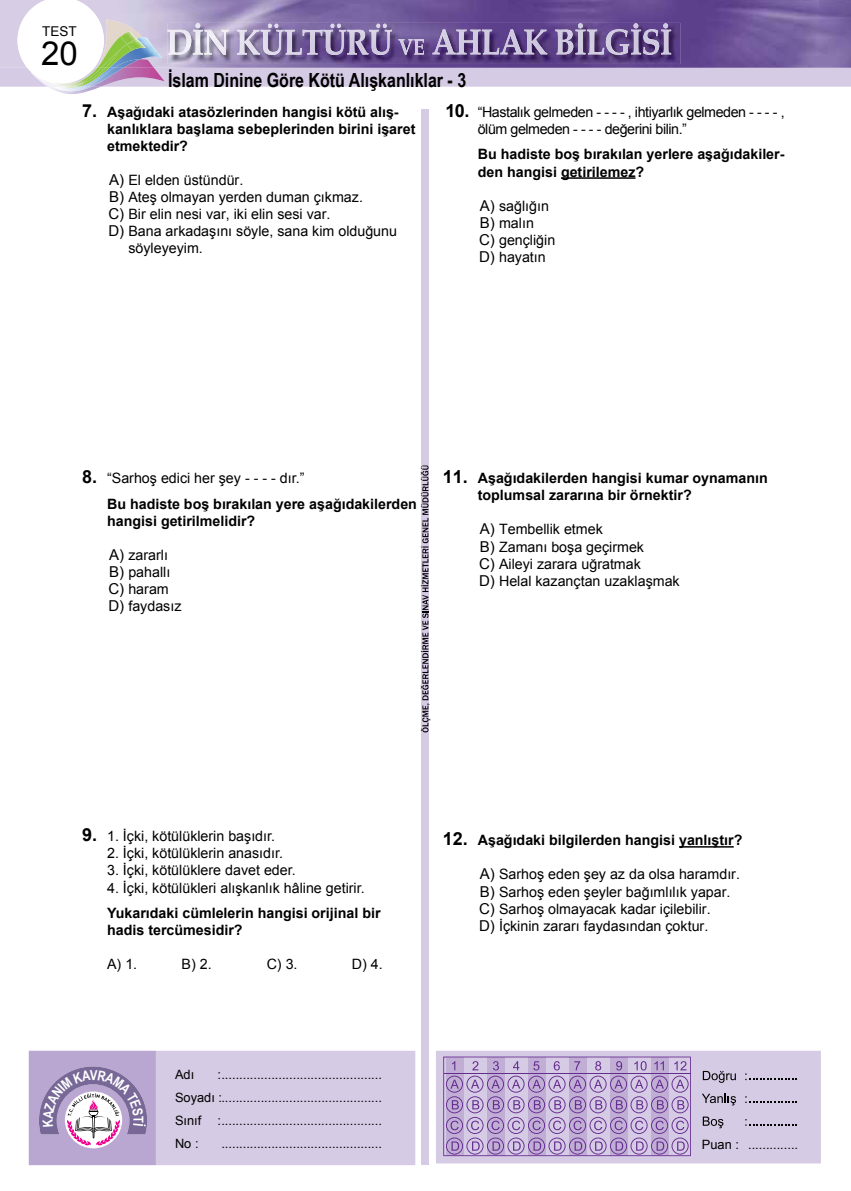
<style>
.page{position:relative;width:851px;height:1191px;background:#fff}
.page>*{position:absolute;margin:0;border:0;box-sizing:border-box;transform-origin:0 0}
.t1{font:33px "Arial";color:#000}
.t2{font:700 19.5px "Arial Narrow";color:#000}
.t3{font:14.25px/17.1px "Arial";color:#000}
.t4{font:700 14.25px/17.1px "Arial";color:#000}
.t5{font:14.25px/17.1px "Arial";letter-spacing:-.03em;color:#000}
.t6{font:13.5px "Arial";color:#000}
.t7{font:12.9px/22.8px "Arial";color:#000;text-align:justify}
.s1{font-size:18px}
.s2{font-size:15px}
.s3{font-weight:700;font-size:18px}
.s4{font-weight:400}
</style>
<div class="page">
<div style="left:0;top:68px;width:850px;height:19px;background:#d6cbe4"></div>
<img style="left:0;top:0;width:850px;height:68px">
<div style="left:421px;top:109px;width:7px;height:1055px;background:#d6cbe4"></div>
<img style="left:104px;top:20px;width:38px;height:13px">
<img style="left:57px;top:88px;width:40px;height:6px">
<img style="left:123px;top:68px;width:42px;height:19px">
<img style="left:132px;top:38px;width:31px;height:30px">
<img style="left:51px;top:88px;width:40px;height:3px">
<img style="left:109px;top:68px;width:14px;height:19px">
<img style="left:132px;top:59px;width:8px;height:9px">
<img style="left:104px;top:33px;width:17px;height:11px">
<img style="left:106px;top:68px;width:3px;height:19px">
<img style="left:127px;top:51px;width:5px;height:17px">
<img style="left:104px;top:68px;width:2px;height:19px">
<img style="left:104px;top:44px;width:23px;height:24px">
<svg style="left:18px;top:0;width:86px;height:88px"></svg>
<svg style="left:121px;top:31px;width:26px;height:20px"></svg>
<div style="left:436px;top:1050px;width:384px;height:113px;background:#d6cbe4"></div>
<div style="left:156px;top:1050px;width:259px;height:115px;background:#d6cbe4"></div>
<svg style="left:443px;top:1056px;width:247px;height:100px;background:#b9a2ce"></svg>
<svg style="left:702px;top:1071px;width:33px;height:11px"></svg>
<svg style="left:745px;top:1073px;width:51px;height:7px"></svg>
<svg style="left:701px;top:1093px;width:35px;height:12px"></svg>
<svg style="left:745px;top:1096px;width:51px;height:7px"></svg>
<svg style="left:702px;top:1116px;width:21px;height:12px"></svg>
<svg style="left:745px;top:1119px;width:51px;height:6px"></svg>
<img style="left:167px;top:23px;width:513px;height:41px">
<img style="left:167px;top:30px;width:24px;height:25px">
<img style="left:193px;top:30px;width:35px;height:25px">
<img style="left:237px;top:30px;width:155px;height:25px">
<svg style="left:268px;top:24px;width:10px;height:4px"></svg>
<svg style="left:330px;top:24px;width:11px;height:4px"></svg>
<svg style="left:376px;top:24px;width:10px;height:4px"></svg>
<img style="left:398px;top:39px;width:26px;height:16px">
<svg style="left:195px;top:23px;width:5px;height:5px"></svg>
<img style="left:432px;top:29px;width:48px;height:25px">
<img style="left:482px;top:29px;width:65px;height:25px">
<img style="left:555px;top:30px;width:18px;height:24px">
<img style="left:575px;top:30px;width:10px;height:24px">
<img style="left:587px;top:29px;width:42px;height:26px">
<img style="left:631px;top:30px;width:10px;height:24px">
<img style="left:643px;top:29px;width:16px;height:26px">
<img style="left:661px;top:30px;width:10px;height:24px">
<svg style="left:578px;top:23px;width:4px;height:5px"></svg>
<svg style="left:633px;top:23px;width:5px;height:5px"></svg>
<svg style="left:663px;top:23px;width:5px;height:5px"></svg>
<svg style="left:420px;top:465px;width:10px;height:267px"></svg>
<hr style="left:561px;top:177px;width:74px;height:2px;background:#000">
<hr style="left:679px;top:846px;width:54px;height:1px;background:#000">
<svg style="left:29px;top:1050px;width:127px;height:115px;background:#b4a1c7"></svg>
<p class="t6" style="left:42px;top:23px;width:36px">TEST</p>
<h1 class="t1" style="left:41px;top:32px;width:38px">20</h1>
<h2 class="t2" style="left:168px;top:65px;width:300px">İslam Dinine Göre Kötü Alışkanlıklar - 3</h2>
<p class="t4" style="left:107px;top:104px;width:310px;text-indent:-25px"><span class="s1">7.</span> Aşağıdaki atasözlerinden hangisi kötü alış&shy;kanlıklara başlama sebeplerinden birini işaret etmektedir?</p>
<p class="t3" style="left:109px;top:172px;width:136px"><span class="s2">A)</span> El elden üstündür.</p>
<p class="t3" style="left:109px;top:189px;width:255px"><span class="s2">B)</span> Ateş olmayan yerden duman çıkmaz.</p>
<p class="t3" style="left:108px;top:206px;width:223px"><span class="s2">C)</span> Bir elin nesi var, iki elin sesi var.</p>
<p class="t3" style="left:108px;top:223px;width:290px"><span class="s2">D)</span> Bana arkadaşını söyle, sana kim olduğunu</p>
<p class="t3" style="left:128px;top:240px;width:76px">söyleyeyim.</p>
<p class="t5" style="left:477px;top:103px;width:308px;text-indent:-32px"><span class="s3">10.</span> “Hastalık gelmeden - - - - , ihtiyarlık gelmeden - - - - , ölüm gelmeden - - - - değerini bilin.”</p>
<p class="t4" style="left:477px;top:146px;width:308px">Bu hadiste boş bırakılan yerlere aşağıdakiler&shy;den hangisi getirilemez?</p>
<p class="t3" style="left:479px;top:197px;width:78px"><span class="s2">A)</span> sağlığın<br><span class="s2">B)</span> malın<br><span class="s2">C)</span> gençliğin<br><span class="s2">D)</span> hayatın</p>
<p class="t4" style="left:107px;top:466px;width:311px;line-height:25.7px;text-indent:-25px"><span class="s1">8.</span> <span class="s4">“Sarhoş edici her şey - - - - dır.”<br></span>Bu hadiste boş bırakılan yere aşağıdakilerden</p>
<p class="t4" style="left:107px;top:513px;width:150px">hangisi getirilmelidir?</p>
<p class="t3" style="left:108px;top:546px;width:75px"><span class="s2">A)</span> zararlı<br><span class="s2">B)</span> pahallı<br><span class="s2">C)</span> haram<br><span class="s2">D)</span> faydasız</p>
<p class="t4" style="left:477px;top:470px;width:291px;text-indent:-35px"><span class="s1">11.</span> Aşağıdakilerden hangisi kumar oynamanın toplumsal zararına bir örnektir?</p>
<p class="t3" style="left:479px;top:521px;width:202px"><span class="s2">A)</span> Tembellik etmek<br><span class="s2">B)</span> Zamanı boşa geçirmek<br><span class="s2">C)</span> Aileyi zarara uğratmak<br><span class="s2">D)</span> Helal kazançtan uzaklaşmak</p>
<p class="t3" style="left:82px;top:827px;width:194px"><span class="s3">9.</span> 1. İçki, kötülüklerin başıdır.</p>
<p class="t3" style="left:107px;top:845px;width:177px">2. İçki, kötülüklerin anasıdır.</p>
<p class="t3" style="left:107px;top:862px;width:190px">3. İçki, kötülüklere davet eder.</p>
<p class="t3" style="left:107px;top:879px;width:259px">4. İçki, kötülükleri alışkanlık hâline getirir.</p>
<p class="t4" style="left:107px;top:905px;width:275px">Yukarıdaki cümlelerin hangisi orijinal bir hadis tercümesidir?</p>
<p class="t3" style="left:107px;top:956px;width:32px">A) 1.</p>
<p class="t3" style="left:181px;top:956px;width:32px">B) 2.</p>
<p class="t3" style="left:267px;top:956px;width:32px">C) 3.</p>
<p class="t3" style="left:352px;top:956px;width:32px">D) 4.</p>
<p class="t7" style="left:175px;top:1063px;width:21px">Adı</p>
<p class="t7" style="left:175px;top:1063px;width:208px;text-indent:42px">:.............................................<br>Soyadı :.............................................<br>Sınıf :.............................................<br>No :</p>
<p class="t7" style="left:221px;top:1132px;width:162px">.............................................</p>
<p class="t4" style="left:442px;top:832px;width:301px"><span class="s1">12.</span> Aşağıdaki bilgilerden hangisi yanlıştır?</p>
<p class="t3" style="left:479px;top:866px;width:262px"><span class="s2">A)</span> Sarhoş eden şey az da olsa haramdır.<br><span class="s2">B)</span> Sarhoş eden şeyler bağımlılık yapar.<br><span class="s2">C)</span> Sarhoş olmayacak kadar içilebilir.<br><span class="s2">D)</span> İçkinin zararı faydasından çoktur.</p>
<p class="t7" style="left:701px;top:1132px;width:98px">Puan : ..............</p>
</div>
